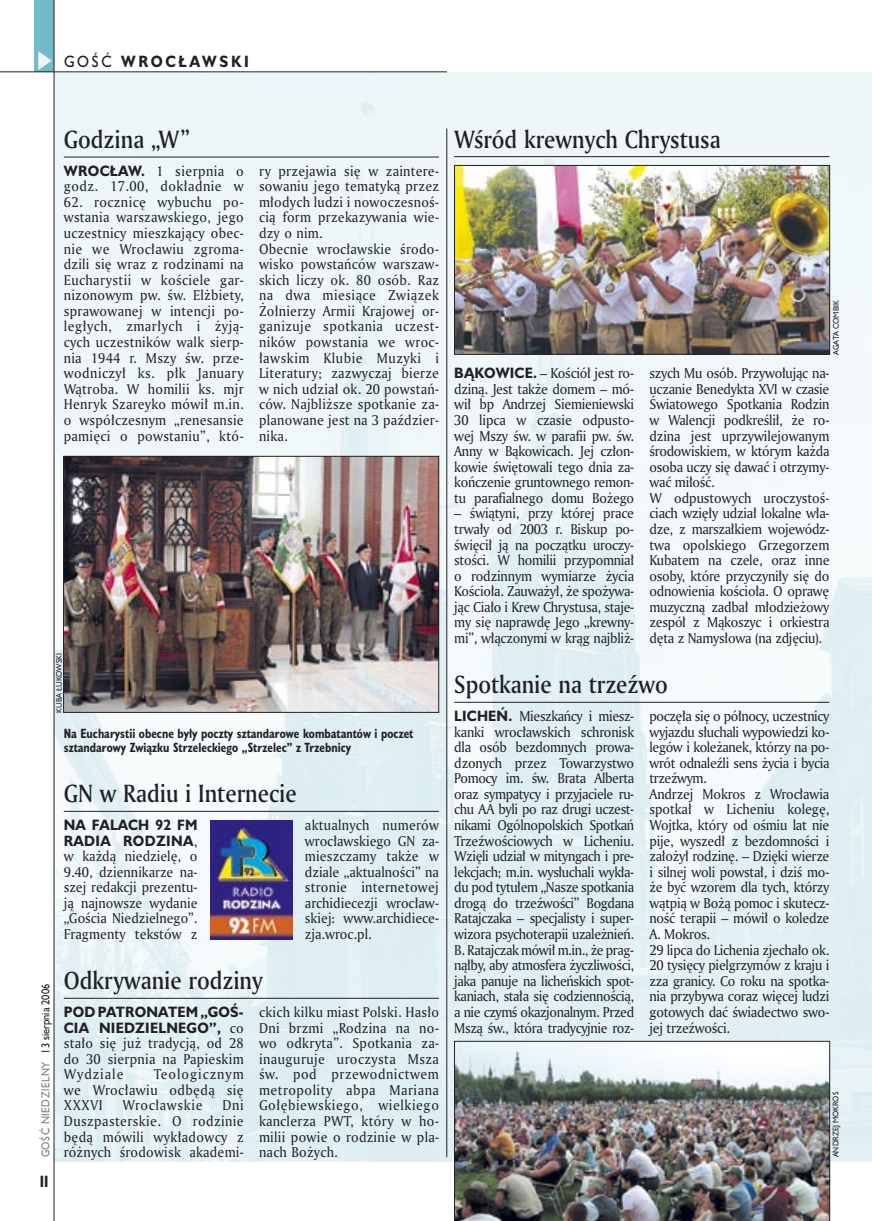
<style>
.page{position:relative;width:872px;height:1221px;background:#fff}
.page>*{position:absolute;margin:0;border:0;box-sizing:border-box;transform-origin:0 0}
._05d_tytyl_Kronika_AmMd_16_pt{font:24px "Amerigo Md PL";color:#212125;scale:.9 1}
._15a_temat_lewo{font:700 15px "Humanst 521 PL";letter-spacing:.2em;color:#212125;scale:.9 1}
._16_pagina_lewa{font:700 15px "Humanst 521 Cn PL";color:#212125;scale:.94 1}
._03_body_bez_akapitu{font:13.8px/15.6px "Amerigo PL";color:#212125;text-align:justify;scale:.94 1}
._03_body_bez_akapitu-2{font:13.8px/15.6px "Amerigo PL";letter-spacing:.035em;color:#212125;scale:.94 1}
._03_body_bez_akapitu-3{font:13.8px "Amerigo PL";letter-spacing:.05em;color:#212125;scale:.94 1}
._09_podpis_zdjecia_HuCnB{font:700 12.3px/14.4px "Humanst 521 Cn PL";color:#212125;scale:.94 1}
._18a_data_lewa_GOSC{font:10.5px "Humanst 521 PL";letter-spacing:.05em;color:#7f7f83;scale:.9 1}
._18_data_lewa{font:10.5px "Humanst 521 PL";color:#212125;scale:.9 1}
._09a_autor_zdjecia_Hu_5_pt{font:7.5px "Humanst 521 PL";color:#212125;scale:.94 1}
.s1{font-weight:400}
.s2{font-family:"Humanst 521 PL";font-weight:700}
</style>
<div class="page">
<img style="left:55px;top:72px;width:817px;height:1089px">
<div style="left:35px;top:0;width:19px;height:72px;background:#75baca"></div>
<svg style="left:38px;top:51px;width:14px;height:19px"></svg>
<hr style="left:0;top:72px;width:447px;height:1px;background:#212125">
<hr style="left:446px;top:129px;width:1px;height:1027px;background:#212125">
<hr style="left:54px;top:0;width:1px;height:1220px;background:#212125">
<hr style="left:64px;top:157px;width:375px;height:1px;background:#212125">
<img style="left:65px;top:458px;width:372px;height:252px">
<div style="left:63px;top:456px;width:376px;height:256px;border:1px solid #212125"></div>
<hr style="left:454px;top:156px;width:375px;height:1px;background:#212125">
<hr style="left:64px;top:997px;width:375px;height:1px;background:#212125">
<hr style="left:454px;top:702px;width:375px;height:1px;background:#212125">
<hr style="left:64px;top:811px;width:375px;height:1px;background:#212125">
<img style="left:210px;top:820px;width:82px;height:119px">
<img style="left:456px;top:167px;width:372px;height:185px">
<div style="left:454px;top:165px;width:376px;height:189px;border:1px solid #212125"></div>
<img style="left:454px;top:1041px;width:376px;height:179px">
<p class="_15a_temat_lewo" style="left:64px;top:51px;width:207px"><span class="s1">GOŚĆ</span> WROCŁAWSKI</p>
<p class="_05d_tytyl_Kronika_AmMd_16_pt" style="left:64px;top:123px;width:142px">Godzina „W”</p>
<p class="_03_body_bez_akapitu-2" style="left:64px;top:162px;width:193px"><span class="s2">WROCŁAW.</span> 1 sierpnia o godz. 17.00, dokładnie w</p>
<p class="_03_body_bez_akapitu" style="left:64px;top:194px;width:193px">62. rocznicę wybuchu po&shy;wstania warszawskiego, jego uczestnicy mieszkający obec&shy;nie we Wrocławiu zgroma&shy;dzili się wraz z rodzinami na Eucharystii w kościele gar&shy;nizonowym pw. św. Elżbiety, sprawowanej w intencji po&shy;ległych, zmarłych i żyją&shy;cych uczestników walk sierp&shy;nia 1944 r. Mszy św. prze&shy;wodniczył ks. płk January Wątroba. W homilii ks. mjr Henryk Szareyko mówił m.in. o współczesnym „renesansie pamięci o powstaniu”, któ-</p>
<p class="_03_body_bez_akapitu" style="left:259px;top:162px;width:193px">ry przejawia się w zaintere&shy;sowaniu jego tematyką przez młodych ludzi i nowoczesnoś&shy;cią form przekazywania wie&shy;dzy o nim.</p>
<p class="_03_body_bez_akapitu" style="left:259px;top:240px;width:193px">Obecnie wrocławskie środo&shy;wisko powstańców warszaw&shy;skich liczy ok. 80 osób. Raz na dwa miesiące Związek Żołnierzy Armii Krajowej or&shy;ganizuje spotkania uczest&shy;ników powstania we wroc&shy;ławskim Klubie Muzyki i Literatury; zazwyczaj bierze w nich udział ok. 20 powstań&shy;ców. Najbliższe spotkanie za&shy;planowane jest na 3 paździer&shy;nika.</p>
<p class="_09a_autor_zdjecia_Hu_5_pt" style="left:54px;top:712px;width:65px;rotate:-90deg">KUBA ŁUKOWSKI</p>
<p class="_09_podpis_zdjecia_HuCnB" style="left:64px;top:725px;width:373px">Na Eucharystii obecne były poczty sztandarowe kombatantów i poczet sztandarowy Związku Strzeleckiego „Strzelec” z Trzebnicy</p>
<p class="_05d_tytyl_Kronika_AmMd_16_pt" style="left:64px;top:777px;width:260px">GN w Radiu i Internecie</p>
<p class="_03_body_bez_akapitu" style="left:64px;top:816px;width:144px"><span class="s2">NA FALACH 92 FM RADIA RODZINA</span>, w każdą niedzielę, o 9.40, dziennikarze na&shy;szej redakcji prezentu&shy;ją najnowsze wydanie „Gościa Niedzielnego”.<br>Fragmenty tekstów z</p>
<p class="_03_body_bez_akapitu" style="left:305px;top:816px;width:144px">aktualnych numerów wrocławskiego GN za&shy;mieszczamy także w dziale „aktualności” na stronie internetowej archidiecezji wrocław&shy;skiej: www.archidiece&shy;zja.wroc.pl.</p>
<p class="_18_data_lewa" style="left:38px;top:1053px;width:79px;rotate:-90deg">13 sierpnia 2006</p>
<p class="_18a_data_lewa_GOSC" style="left:38px;top:1157px;width:108px;rotate:-90deg">GOŚĆ NIEDZIELNY</p>
<p class="_16_pagina_lewa" style="left:40px;top:1170px;width:11px">II</p>
<p class="_05d_tytyl_Kronika_AmMd_16_pt" style="left:64px;top:964px;width:223px">Odkrywanie rodziny</p>
<p class="_03_body_bez_akapitu" style="left:64px;top:1003px;width:193px"><span class="s2">POD PATRONATEM „GOŚ-CIA NIEDZIELNEGO”,</span> co stało się już tradycją, od 28 do 30 sierpnia na Papieskim Wydziale</p>
<p class="_03_body_bez_akapitu" style="left:259px;top:1003px;width:193px">ckich kilku miast Polski. Hasło Dni brzmi „Rodzina na no&shy;wo odkryta”. Spotkania za&shy;inauguruje uroczysta Msza św. pod przewodnictwem metropolity abpa Mariana Gołębiewskiego, wielkiego kanclerza PWT, który w ho&shy;milii powie o rodzinie w pla&shy;nach Bożych.</p>
<p class="_03_body_bez_akapitu" style="left:64px;top:1066px;width:193px;text-indent:90px">Teologicznym we Wrocławiu odbędą się XXXVI</p>
<p class="_03_body_bez_akapitu-3" style="left:122px;top:1096px;width:87px">Wrocławskie</p>
<p class="_03_body_bez_akapitu" style="left:64px;top:1097px;width:193px;text-indent:158px">Dni Duszpasterskie. O rodzinie będą mówili wykładowcy z różnych środowisk akademi-</p>
<p class="_05d_tytyl_Kronika_AmMd_16_pt" style="left:454px;top:123px;width:297px">Wśród krewnych Chrystusa</p>
<p class="_09a_autor_zdjecia_Hu_5_pt" style="left:831px;top:355px;width:60px;rotate:-90deg">AGATA COMBIK</p>
<p class="_03_body_bez_akapitu" style="left:454px;top:365px;width:193px"><span class="s2">BĄKOWICE.</span> – Kościół jest ro&shy;dziną. Jest także domem – mó&shy;wił bp Andrzej Siemieniewski 30 lipca w czasie odpusto&shy;wej Mszy św. w parafii pw. św.<br>Anny w Bąkowicach. Jej człon&shy;kowie świętowali tego dnia za&shy;kończenie gruntownego remon&shy;tu parafialnego domu Bożego</p>
<p class="_03_body_bez_akapitu" style="left:454px;top:505px;width:193px">– świątyni, przy której prace trwały od 2003 r. Biskup po&shy;święcił ją na początku uroczy&shy;stości. W homilii przypomniał o rodzinnym wymiarze życia Kościoła. Zauważył, że spożywa&shy;jąc Ciało i Krew Chrystusa, staje&shy;my się naprawdę Jego „krewny&shy;mi”, włączonymi w krąg najbliż-</p>
<p class="_03_body_bez_akapitu" style="left:649px;top:365px;width:193px">szych Mu osób. Przywołując na&shy;uczanie Benedykta XVI w czasie Światowego Spotkania Rodzin w Walencji podkreślił, że ro&shy;dzina jest uprzywilejowanym środowiskiem, w którym każda osoba uczy się dawać i otrzymy&shy;wać miłość.</p>
<p class="_03_body_bez_akapitu" style="left:649px;top:489px;width:193px">W odpustowych uroczystoś&shy;ciach wzięły udział lokalne wła&shy;dze, z marszałkiem wojewódz&shy;twa opolskiego Grzegorzem Kubatem na czele, oraz inne osoby, które przyczyniły się do odnowienia kościoła. O oprawę muzyczną zadbał młodzieżowy zespół z Mąkoszyc i orkiestra dęta z Namysłowa (na zdjęciu).</p>
<p class="_05d_tytyl_Kronika_AmMd_16_pt" style="left:454px;top:668px;width:239px">Spotkanie na trzeźwo</p>
<p class="_03_body_bez_akapitu" style="left:454px;top:707px;width:193px"><span class="s2">LICHEŃ.</span> Mieszkańcy i miesz&shy;kanki wrocławskich schronisk dla osób bezdomnych prowa&shy;dzonych przez Towarzystwo Pomocy im. św. Brata Alberta oraz sympatycy i przyjaciele ru&shy;chu AA byli po raz drugi uczest&shy;nikami Ogólnopolskich Spotkań Trzeźwościowych w Licheniu.<br>Wzięli udział w mityngach i pre&shy;lekcjach; m.in. wysłuchali wykła&shy;du pod tytułem „Nasze spotkania drogą do trzeźwości” Bogdana Ratajczaka – specjalisty i super&shy;wizora psychoterapii uzależnień.<br>B. Ratajczak mówił m.in., że prag&shy;nąłby, aby atmosfera życzliwości, jaka panuje na licheńskich spot&shy;kaniach, stała się codziennością, a nie czymś okazjonalnym. Przed Mszą św., która tradycyjnie roz-</p>
<p class="_03_body_bez_akapitu" style="left:649px;top:707px;width:193px">poczęła się o północy, uczestnicy wyjazdu słuchali wypowiedzi ko&shy;legów i koleżanek, którzy na po&shy;wrót odnaleźli sens życia i bycia trzeźwym.</p>
<p class="_03_body_bez_akapitu" style="left:649px;top:785px;width:193px">Andrzej Mokros z Wrocławia spotkał w Licheniu kolegę, Wojtka, który od ośmiu lat nie pije, wyszedł z bezdomności i założył rodzinę. – Dzięki wierze i silnej woli powstał, i dziś mo&shy;że być wzorem dla tych, którzy wątpią w Bożą pomoc i skutecz&shy;ność terapii – mówił o koledze A. Mokros.</p>
<p class="_03_body_bez_akapitu" style="left:649px;top:941px;width:193px">29 lipca do Lichenia zjechało ok.<br>20 tysięcy pielgrzymów z kraju i zza granicy. Co roku na spotka&shy;nia przybywa coraz więcej ludzi gotowych dać świadectwo swo&shy;jej trzeźwości.</p>
<p class="_09a_autor_zdjecia_Hu_5_pt" style="left:830px;top:1157px;width:71px;rotate:-90deg">ANDRZEJ MOKROS</p>
</div>
